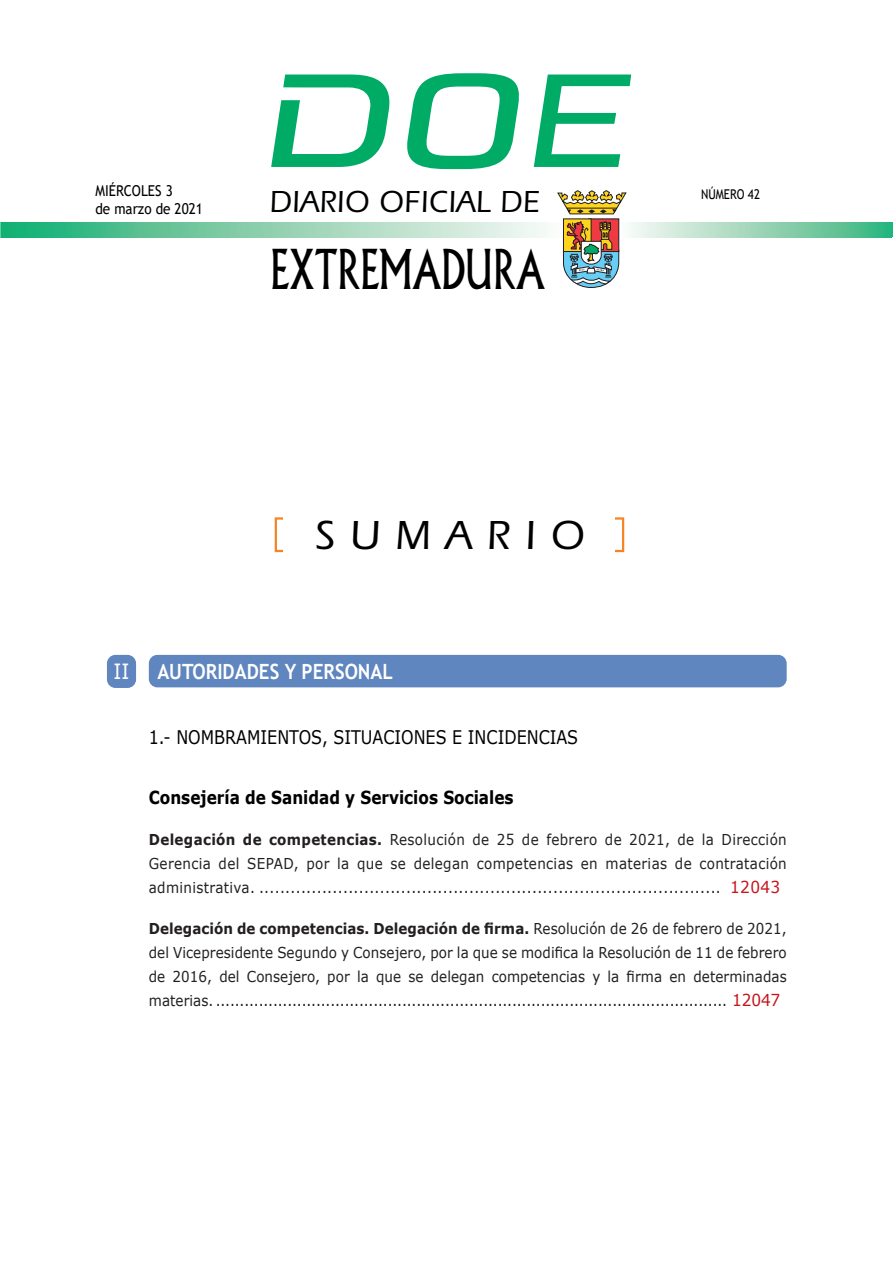
<style>
.page{position:relative;width:893px;height:1263px;background:#fff}
.page>*{position:absolute;margin:0;border:0;box-sizing:border-box;transform-origin:0 0}
.t1{font:53.7px "Albertus";color:#000;scale:.69 1}
.t2{font:500 42px "ITC Eras Std";letter-spacing:.36em;color:#000}
.t3{font:500 31.5px "ITC Eras Std";letter-spacing:.02em;color:#000;scale:.96 1}
.SUM_AUTORIDADES_Y_PE{font:700 21px "Trebuchet MS";color:#fff;scale:.9 1}
.SUM_AUTORIDADES_Y_PE-2{font:21px "Verdana";color:#fff;scale:.9 1}
.SUBSECCION{font:18.75px "Verdana";color:#000;scale:.85 1}
.SUM_SUBSECCION{font:700 18px "Verdana";color:#000;scale:.85 1}
.CUERPO_DE_TEXTO{font:15px/24px "Verdana";letter-spacing:.005em;color:#231f20;text-align:justify;scale:.9 1}
.t4{font:15px/18px "Trebuchet MS";color:#000;scale:.9 1}
.t5{font:13.5px "Trebuchet MS";color:#000;scale:.85 1}
.s1{font-weight:700}
.s2{font-size:16.5px;color:#c5141b}
</style>
<div class="page">
<svg style="left:0;top:222px;width:1px;height:15px"></svg>
<img style="left:1px;top:222px;width:545px;height:15px">
<svg style="left:892px;top:222px;width:1px;height:15px"></svg>
<img style="left:630px;top:222px;width:262px;height:15px">
<svg style="left:557px;top:190px;width:70px;height:98px"></svg>
<svg style="left:271px;top:75px;width:119px;height:92px"></svg>
<svg style="left:407px;top:73px;width:112px;height:96px"></svg>
<svg style="left:534px;top:75px;width:97px;height:92px"></svg>
<div style="left:275px;top:517px;width:349px;height:35px;border:2px solid #f58427"></div>
<div style="left:284px;top:513px;width:331px;height:43px;background:#fff"></div>
<div style="left:149px;top:655px;width:638px;height:32px;background:#5f86bf;border-radius:9px"></div>
<div style="left:107px;top:655px;width:29px;height:33px;background:#5f86bf;border-radius:9px"></div>
<p class="t4" style="left:95px;top:181px;width:121px">MIÉRCOLES 3<br>de marzo de 2021</p>
<p class="t5" style="left:701px;top:186px;width:71px">NÚMERO 42</p>
<h3 class="t3" style="left:269px;top:184px;width:283px">DIARIO OFICIAL DE</h3>
<h1 class="t1" style="left:271px;top:238px;width:399px">EXTREMADURA</h1>
<h2 class="t2" style="left:315px;top:512px;width:271px">SUMARIO</h2>
<p class="SUM_AUTORIDADES_Y_PE-2" style="left:114px;top:657px;width:19px">II</p>
<p class="SUM_AUTORIDADES_Y_PE" style="left:157px;top:658px;width:263px">AUTORIDADES Y PERSONAL</p>
<p class="SUBSECCION" style="left:149px;top:724px;width:507px">1.- NOMBRAMIENTOS, SITUACIONES E INCIDENCIAS</p>
<p class="SUM_SUBSECCION" style="left:149px;top:784px;width:431px">Consejería de Sanidad y Servicios Sociales</p>
<p class="CUERPO_DE_TEXTO" style="left:149px;top:827px;width:710px"><span class="s1">Delegación de competencias.</span> Resolución de 25 de febrero de 2021, de la Dirección Gerencia del SEPAD, por la que se delegan competencias en materias de contratación administrativa. ........................................................................................ <span class="s2">12043</span></p>
<p class="CUERPO_DE_TEXTO" style="left:149px;top:916px;width:710px"><span class="s1">Delegación de competencias. Delegación de firma.</span> Resolución de 26 de febrero de 2021, del Vicepresidente Segundo y Consejero, por la que se modifica la Resolución de 11 de febrero de 2016, del Consejero, por la que se delegan competencias y la firma en determinadas materias. ........................................................................................................... <span class="s2">12047</span></p>
</div>
